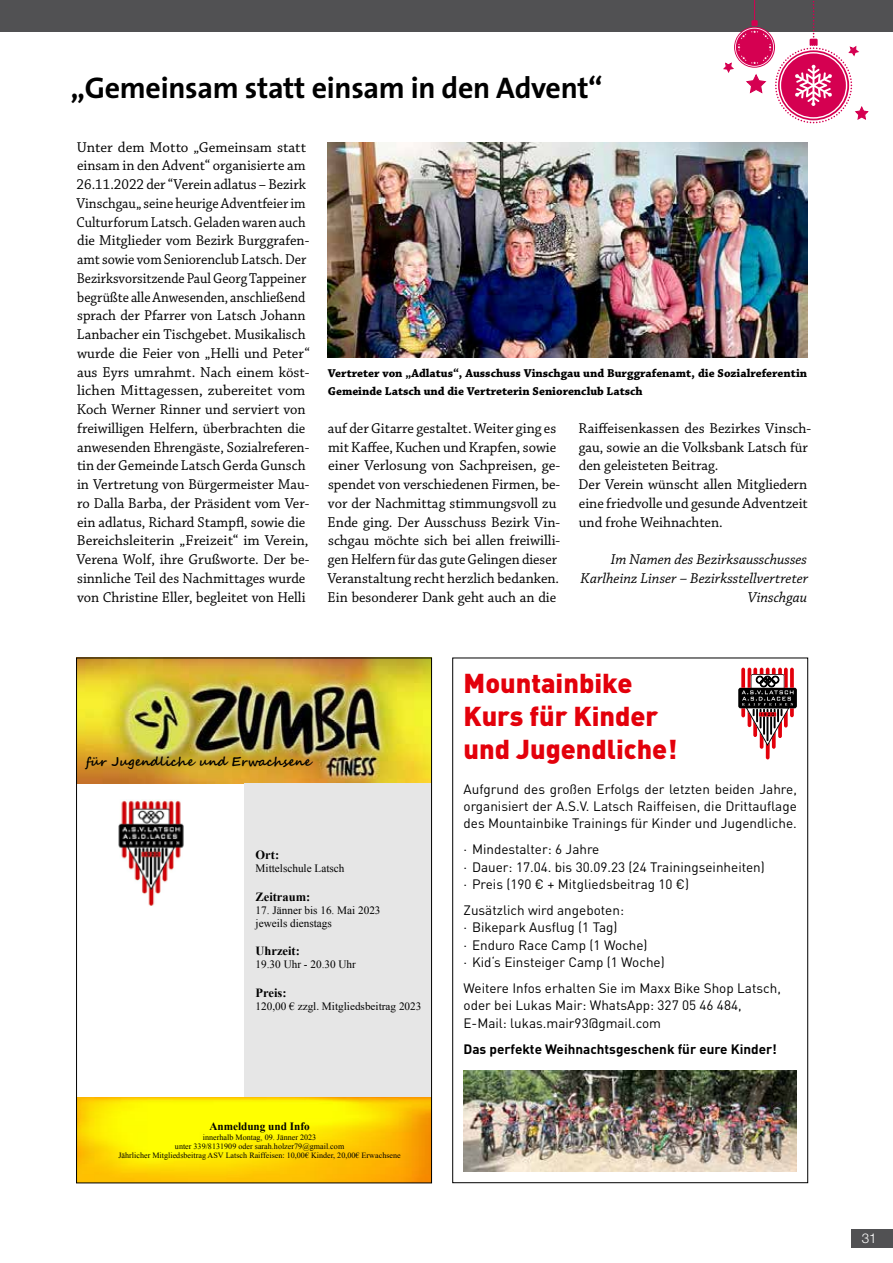
<style>
.page{position:relative;width:893px;height:1263px;background:#fff}
.page>*{position:absolute;margin:0;border:0;box-sizing:border-box;transform-origin:0 0}
.t1{font:700 30px "The Sans";letter-spacing:-.01em;color:#000}
.t2{font:900 27px/33px "DIN Pro";color:#e3000b}
.t3{font:15px/18.8px "Chaparral Pro";color:#000}
.t4{font:italic 15px/18.8px "Chaparral Pro";color:#000;text-align:right}
.t5{font:13.5px/17.2px "DIN Pro";color:#000}
.t6{font:700 13.5px "DIN Pro";color:#000}
.t7{font:300 13.5px "Helvetica Neue LT Pro";color:#fff}
.t8{font:700 12.45px "Times New Roman";color:#000}
.t9{font:700 12.45px "Segoe Script";color:#000}
.t10{font:700 12px/18.8px "Chaparral Pro";color:#000}
.t11{font:11.25px/12.9px "Times New Roman";color:#000}
.t12{font:700 11.25px "Times New Roman";color:#000}
.t13{font:8.1px/9.3px "Times New Roman";color:#000;text-align:center}
</style>
<div class="page">
<div style="left:851px;top:1229px;width:42px;height:19px;background:#515153"></div>
<div style="left:0;top:0;width:893px;height:31px;background:#515153"></div>
<img style="left:118px;top:800px;width:66px;height:106px">
<img style="left:78px;top:660px;width:352px;height:123px">
<div style="left:244px;top:783px;width:188px;height:314px;background:#e6e6e6"></div>
<img style="left:78px;top:1097px;width:352px;height:84px">
<img style="left:327px;top:142px;width:481px;height:216px">
<svg style="left:722px;top:0;width:148px;height:123px"></svg>
<img style="left:463px;top:1070px;width:334px;height:101px">
<svg style="left:738px;top:668px;width:59px;height:91px"></svg>
<h1 class="t1" style="left:71px;top:63px;width:534px">„Gemeinsam statt einsam in den Advent“</h1>
<p class="t3" style="left:76px;top:138px;width:235px">Unter dem Motto „Gemeinsam statt einsam in den Advent“ organisierte am 26.11.2022 der “Verein adlatus – Bezirk Vinschgau„ seine heurige Adventfeier im Culturforum Latsch. Geladen waren auch die Mitglieder vom Bezirk Burggrafen&shy;amt sowie vom Seniorenclub Latsch. Der Bezirksvorsitzende Paul Georg Tappeiner begrüßte alle Anwesenden, anschließend sprach der Pfarrer von Latsch Johann Lanbacher ein Tischgebet. Musikalisch wurde die Feier von „Helli und Peter“ aus Eyrs umrahmt. Nach einem köst&shy;lichen Mittagessen, zubereitet vom Koch Werner Rinner und serviert von freiwilligen Helfern, überbrachten die anwesenden Ehrengäste, Sozialreferen&shy;tin der Gemeinde Latsch Gerda Gunsch in Vertretung von Bürgermeister Mau&shy;ro Dalla Barba, der Präsident vom Ver&shy;ein adlatus, Richard Stampfl, sowie die Bereichsleiterin „Freizeit“ im Verein, Verena Wolf, ihre Grußworte. Der be&shy;sinnliche Teil des Nachmittages wurde von Christine Eller, begleitet von Helli</p>
<p class="t10" style="left:328px;top:364px;width:481px">Vertreter von „Adlatus“, Ausschuss Vinschgau und Burggrafenamt, die Sozialreferentin<br>Gemeinde Latsch und die Vertreterin Seniorenclub Latsch</p>
<p class="t3" style="left:327px;top:419px;width:234px">auf der Gitarre gestaltet. Weiter ging es mit Kaffee, Kuchen und Krapfen, sowie einer Verlosung von Sachpreisen, ge&shy;spendet von verschiedenen Firmen, be&shy;vor der Nachmittag stimmungsvoll zu Ende ging. Der Ausschuss Bezirk Vin&shy;schgau möchte sich bei allen freiwilli&shy;gen Helfern für das gute Gelingen dieser Veranstaltung recht herzlich bedanken.<br>Ein besonderer Dank geht auch an die</p>
<p class="t3" style="left:578px;top:419px;width:234px">Raiffeisenkassen des Bezirkes Vinsch&shy;gau, sowie an die Volksbank Latsch für den geleisteten Beitrag.<br>Der Verein wünscht allen Mitgliedern eine friedvolle und gesunde Adventzeit und frohe Weihnachten.</p>
<p class="t4" style="left:580px;top:551px;width:229px">Im Namen des Bezirksausschusses<br>Karlheinz Linser – Bezirksstellvertreter<br>Vinschgau</p>
<p class="t9" style="left:86px;top:751px;width:227px">für Jugendliche und Erwachsene</p>
<p class="t8" style="left:256px;top:846px;width:25px">Ort:</p>
<p class="t11" style="left:256px;top:862px;width:90px">Mittelschule Latsch</p>
<p class="t8" style="left:256px;top:888px;width:56px">Zeitraum:</p>
<p class="t11" style="left:256px;top:903px;width:126px">17. Jänner bis 16. Mai 2023 jeweils dienstags</p>
<p class="t8" style="left:256px;top:943px;width:46px">Uhrzeit:</p>
<p class="t11" style="left:256px;top:958px;width:102px">19.30 Uhr - 20.30 Uhr</p>
<p class="t8" style="left:256px;top:984px;width:32px">Preis:</p>
<p class="t11" style="left:256px;top:999px;width:167px">120,00 € zzgl. Mitgliedsbeitrag 2023</p>
<p class="t12" style="left:209px;top:1118px;width:102px">Anmeldung und Info</p>
<p class="t13" style="left:118px;top:1132px;width:284px">innerhalb Montag, 09. Jänner 2023<br>unter 339/8131909 oder sarah.holzer79@gmail.com<br>Jährlicher Mitgliedsbeitrag ASV Latsch Raiffeisen: 10,00€ Kinder, 20,00€ Erwachsene</p>
<h2 class="t2" style="left:463px;top:666px;width:215px">Mountainbike<br>Kurs für Kinder und Jugendliche!</h2>
<p class="t5" style="left:463px;top:779px;width:335px;text-align:justify">Aufgrund des großen Erfolgs der letzten beiden Jahre, organisiert der A.S.V. Latsch Raiffeisen, die Drittauflage des Mountainbike Trainings für Kinder und Jugendliche.</p>
<p class="t5" style="left:463px;top:840px;width:303px">· Mindestalter: 6 Jahre<br>· Dauer: 17.04. bis 30.09.23 (24 Trainingseinheiten) · Preis (190 € + Mitgliedsbeitrag 10 €)</p>
<p class="t5" style="left:463px;top:901px;width:203px">Zusätzlich wird angeboten:<br>· Bikepark Ausflug (1 Tag)<br>· Enduro Race Camp (1 Woche)<br>· Kid‘s Einsteiger Camp (1 Woche)</p>
<p class="t5" style="left:463px;top:979px;width:319px">Weitere Infos erhalten Sie im Maxx Bike Shop Latsch, oder bei Lukas Mair: WhatsApp: 327 05 46 484,<br>E-Mail: lukas.mair93@gmail.com</p>
<p class="t6" style="left:463px;top:1040px;width:315px">Das perfekte Weihnachtsgeschenk für eure Kinder!</p>
<p class="t7" style="left:862px;top:1229px;width:16px">31</p>
</div>
